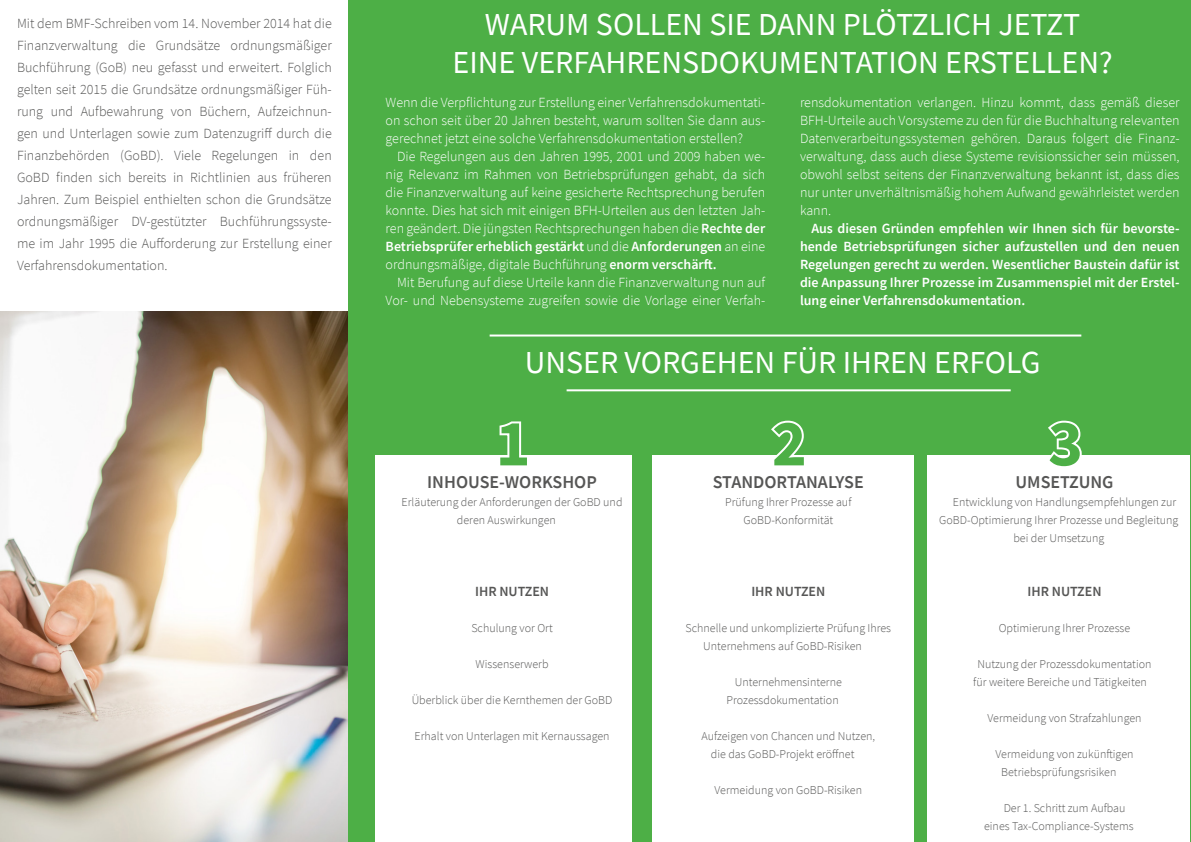
<style>
.page{position:relative;width:1191px;height:842px;background:#fff}
.page>*{position:absolute;margin:0;border:0;box-sizing:border-box;transform-origin:0 0}
.t1{font:700 66px "Source Sans Pro";color:#4daf46}
.t2{font:32px "Source Sans Pro";color:#fff}
.t3{font:600 18px "Source Sans Pro";color:#565655}
.t4{font:300 14px/18px "Source Sans Pro";color:#fff;text-align:justify}
.t5{font:300 14px/22px "Source Sans Pro";color:#565655;text-align:justify}
.t6{font:600 14px/18px "Source Sans Pro";color:#fff;text-align:justify}
.t7{font:600 14px "Source Sans Pro";color:#565655}
.t8{font:300 12px/18px "Source Sans Pro";color:#565655}
.s1{font-weight:600}
</style>
<div class="page">
<div style="left:348px;top:0;width:843px;height:842px;background:#4daf46"></div>
<div style="left:375px;top:455px;width:256px;height:387px;background:#fff"></div>
<div style="left:651px;top:455px;width:262px;height:387px;background:#fff"></div>
<div style="left:927px;top:455px;width:263px;height:387px;background:#fff"></div>
<svg style="left:496px;top:419px;width:35px;height:36px"></svg>
<svg style="left:768px;top:418px;width:40px;height:37px"></svg>
<svg style="left:1044px;top:418px;width:40px;height:37px"></svg>
<img style="left:0;top:312px;width:348px;height:530px">
<hr style="left:566px;top:389px;width:444px;height:2px;background:#fff">
<hr style="left:489px;top:334px;width:592px;height:2px;background:#fff">
<p class="t5" style="left:17px;top:12px;width:316px">Mit dem BMF-Schreiben vom 14. November 2014 hat die Finanzverwaltung die Grundsätze ordnungsmäßiger Buchführung (GoB) neu gefasst und erweitert. Folglich gelten seit 2015 die Grundsätze ordnungsmäßiger Füh&shy;rung und Aufbewahrung von Büchern, Aufzeichnun&shy;gen und Unterlagen sowie zum Datenzugriff durch die Finanzbehörden (GoBD). Viele Regelungen in den GoBD finden sich bereits in Richtlinien aus früheren Jahren. Zum Beispiel enthielten schon die Grundsätze ordnungsmäßiger DV-gestützter Buchführungssyste&shy;me im Jahr 1995 die Aufforderung zur Erstellung einer Verfahrensdokumentation.</p>
<p class="t2" style="left:485px;top:4px;width:597px">WARUM SOLLEN SIE DANN PLÖTZLICH JETZT</p>
<p class="t2" style="left:452px;top:42px;width:661px">EINE VERFAHRENSDOKUMENTATION ERSTELLEN?</p>
<p class="t4" style="left:386px;top:93px;width:381px">Wenn die Verpflichtung zur Erstellung einer Verfahrensdokumentati&shy;on schon seit über 20 Jahren besteht, warum sollten Sie dann aus&shy;gerechnet jetzt eine solche Verfahrensdokumentation erstellen?</p>
<p class="t4" style="left:386px;top:147px;width:381px;text-indent:11px">Die Regelungen aus den Jahren 1995, 2001 und 2009 haben we&shy;nig Relevanz im Rahmen von Betriebsprüfungen gehabt, da sich die Finanzverwaltung auf keine gesicherte Rechtsprechung berufen konnte. Dies hat sich mit einigen BFH-Urteilen aus den letzten Jah&shy;ren geändert. Die jüngsten Rechtsprechungen haben die <span class="s1">Rechte der Betriebsprüfer erheblich gestärkt</span> und die <span class="s1">Anforderungen</span> an eine ordnungsmäßige, digitale Buchführung <span class="s1">enorm verschärft.</span></p>
<p class="t4" style="left:386px;top:273px;width:381px;text-align:right">Mit Berufung auf diese Urteile kann die Finanzverwaltung nun auf<br>Vor- und Nebensysteme zugreifen sowie die Vorlage einer Verfah-</p>
<p class="t4" style="left:800px;top:93px;width:381px">rensdokumentation verlangen. Hinzu kommt, dass gemäß dieser BFH-Urteile auch Vorsysteme zu den für die Buchhaltung relevanten Datenverarbeitungssystemen gehören. Daraus folgert die Finanz&shy;verwaltung, dass auch diese Systeme revisionssicher sein müssen, obwohl selbst seitens der Finanzverwaltung bekannt ist, dass dies nur unter unverhältnismäßig hohem Aufwand gewährleistet werden kann.</p>
<p class="t6" style="left:800px;top:219px;width:381px;text-indent:11px">Aus diesen Gründen empfehlen wir Ihnen sich für bevorste&shy;hende Betriebsprüfungen sicher aufzustellen und den neuen Regelungen gerecht zu werden. Wesentlicher Baustein dafür ist die Anpassung Ihrer Prozesse im Zusammenspiel mit der Erstel&shy;lung einer Verfahrensdokumentation.</p>
<p class="t2" style="left:524px;top:342px;width:517px">UNSER VORGEHEN FÜR IHREN ERFOLG</p>
<p class="t1" style="left:495px;top:399px;width:36px">1</p>
<p class="t1" style="left:772px;top:399px;width:36px">2</p>
<p class="t1" style="left:1048px;top:399px;width:36px">3</p>
<p class="t3" style="left:427px;top:471px;width:171px">INHOUSE-WORKSHOP</p>
<p class="t8" style="left:457px;top:493px;width:167px;text-indent:-55px">Erläuterung der Anforderungen der GoBD und deren Auswirkungen</p>
<p class="t7" style="left:475px;top:582px;width:75px">IHR NUTZEN</p>
<p class="t8" style="left:471px;top:619px;width:83px">Schulung vor Ort</p>
<p class="t8" style="left:475px;top:655px;width:74px">Wissenserwerb</p>
<p class="t8" style="left:412px;top:691px;width:202px">Überblick über die Kernthemen der GoBD</p>
<p class="t8" style="left:414px;top:727px;width:196px">Erhalt von Unterlagen mit Kernaussagen</p>
<p class="t3" style="left:713px;top:471px;width:152px">STANDORTANALYSE</p>
<p class="t8" style="left:725px;top:493px;width:128px">Prüfung Ihrer Prozesse auf</p>
<p class="t8" style="left:743px;top:511px;width:91px">GoBD-Konformität</p>
<p class="t7" style="left:751px;top:582px;width:75px">IHR NUTZEN</p>
<p class="t8" style="left:703px;top:619px;width:189px;text-indent:-18px">Schnelle und unkomplizierte Prüfung Ihres<br>Unternehmens auf GoBD-Risiken</p>
<p class="t8" style="left:726px;top:673px;width:117px;text-align:right">Unternehmensinterne<br>Prozessdokumentation</p>
<p class="t8" style="left:711px;top:727px;width:166px;text-indent:-9px">Aufzeigen von Chancen und Nutzen, die das GoBD-Projekt eröffnet</p>
<p class="t8" style="left:714px;top:781px;width:149px">Vermeidung von GoBD-Risiken</p>
<p class="t3" style="left:1015px;top:471px;width:100px">UMSETZUNG</p>
<p class="t8" style="left:953px;top:493px;width:225px">Entwicklung von Handlungsempfehlungen zur</p>
<p class="t8" style="left:939px;top:511px;width:241px">GoBD-Optimierung Ihrer Prozesse und Begleitung</p>
<p class="t8" style="left:1013px;top:529px;width:92px">bei der Umsetzung</p>
<p class="t7" style="left:1027px;top:582px;width:75px">IHR NUTZEN</p>
<p class="t8" style="left:998px;top:619px;width:133px">Optimierung Ihrer Prozesse</p>
<p class="t8" style="left:973px;top:655px;width:180px;text-align:center">Nutzung der Prozessdokumentation für weitere Bereiche und Tätigkeiten</p>
<p class="t8" style="left:987px;top:709px;width:155px">Vermeidung von Strafzahlungen</p>
<p class="t8" style="left:1001px;top:745px;width:134px;text-indent:-6px">Vermeidung von zukünftigen<br>Betriebsprüfungsrisiken</p>
<p class="t8" style="left:984px;top:799px;width:151px;text-indent:20px">Der 1. Schritt zum Aufbau eines Tax-Compliance-Systems</p>
</div>
